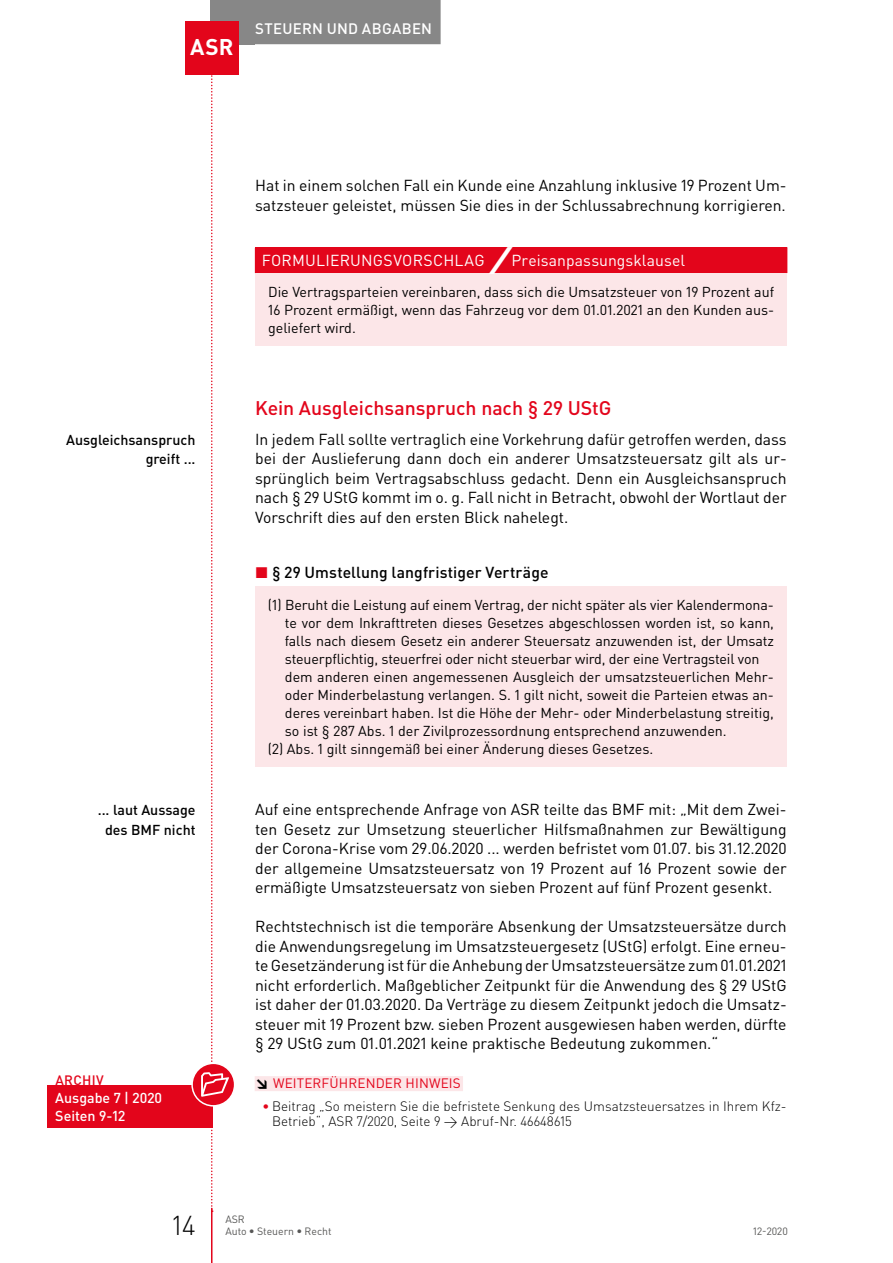
<style>
.page{position:relative;width:893px;height:1263px;background:#fff}
.page>*{position:absolute;margin:0;border:0;box-sizing:border-box;transform-origin:0 0}
.t1{font:300 27px "DIN Pro";color:#000}
.t2{font:700 22.5px "DIN Pro";color:#fff}
.t3{font:500 19.5px "DIN Pro";color:#e3051b}
.t4{font:15.75px/19.5px "DIN Pro";color:#000;text-align:justify}
.t5{font:15.75px "DIN Pro";letter-spacing:.01em;color:#fff}
.t6{font:500 15.75px "DIN Pro";letter-spacing:.005em;color:#000}
.t7{font:500 15px "DIN Pro";letter-spacing:.015em;color:#fff}
.t8{font:14.25px/18px "DIN Pro";color:#000;text-align:justify}
.t9{font:500 14.25px/19.5px "DIN Pro";color:#000;text-align:right}
.t10{font:500 14.25px/17.2px "DIN Pro";color:#fff}
.t11{font:300 13.5px/15.8px "DIN Pro";color:#000}
.t12{font:13.5px "DIN Pro";letter-spacing:.01em;color:#e3051b}
.t13{font:500 13.5px "DIN Pro";letter-spacing:.03em;color:#e3051b}
.t14{font:10.5px/12.8px "DIN Pro";color:#575756}
.s1{font-weight:900;font-style:italic;font-size:33px}
.s2{color:#e3051b}
.s3{font-weight:900;color:#000}
.s4{font-weight:500;color:#e3051b}
.s5{font-family:"DIN Mittelschrift Std"}
</style>
<div class="page">
<div style="left:210px;top:0;width:45px;height:44px;background:#878787"></div>
<hr style="left:211px;top:1208px;width:1px;height:55px;background:#e3051b">
<div style="left:247px;top:0;width:194px;height:44px;background:#878787"></div>
<div style="left:185px;top:21px;width:54px;height:53px;background:#e3051b"></div>
<div style="left:255px;top:1076px;width:208px;height:15px;background:#fce6e8"></div>
<div style="left:255px;top:248px;width:532px;height:25px;background:#e3051b"></div>
<div style="left:255px;top:273px;width:532px;height:72px;background:#fce6e8"></div>
<hr style="left:255px;top:247px;width:532px;height:1px;background:#e3051b">
<div style="left:255px;top:586px;width:532px;height:181px;background:#fce6e8"></div>
<div style="left:47px;top:1084px;width:166px;height:43px;background:#e3051b"></div>
<svg style="left:192px;top:1063px;width:43px;height:43px"></svg>
<div style="left:191px;top:1062px;width:44px;height:44px;border:2px solid #fff;border-radius:50%"></div>
<svg style="left:201px;top:74px;width:28px;height:1138px"></svg>
<h2 class="t2" style="left:190px;top:32px;width:45px">ASR</h2>
<p class="t7" style="left:255px;top:18px;width:178px">Steuern und Abgaben</p>
<p class="t9" style="left:66px;top:429px;width:131px">Ausgleichsanspruch greift ...</p>
<p class="t9" style="left:98px;top:800px;width:99px;text-align:center">... laut Aussage des BMF nicht</p>
<p class="t13" style="left:55px;top:1070px;width:50px">ARCHIV</p>
<p class="t10" style="left:55px;top:1089px;width:108px">Ausgabe 7 | 2020<br>Seiten 9-12</p>
<p class="t4" style="left:255px;top:175px;width:533px">Hat in einem solchen Fall ein Kunde eine Anzahlung inklusive 19 Prozent Um&shy;satzsteuer geleistet, müssen Sie dies in der Schlussabrechnung korrigieren.</p>
<p class="t5" style="left:262px;top:249px;width:425px">FORMULIERUNGSVORSCHLAG <span class="s1">/</span>Preisanpassungsklausel</p>
<p class="t8" style="left:268px;top:282px;width:508px">Die Vertragsparteien vereinbaren, dass sich die Umsatzsteuer von 19 Prozent auf 16 Prozent ermäßigt, wenn das Fahrzeug vor dem 01.01.2021 an den Kunden aus&shy;geliefert wird.</p>
<p class="t3" style="left:255px;top:395px;width:355px">Kein Ausgleichsanspruch nach § 29 UStG</p>
<p class="t4" style="left:255px;top:429px;width:533px">In jedem Fall sollte vertraglich eine Vorkehrung dafür getroffen werden, dass bei der Auslieferung dann doch ein anderer Umsatzsteuersatz gilt als ur&shy;sprünglich beim Vertragsabschluss gedacht. Denn ein Ausgleichsanspruch nach § 29 UStG kommt im o. g. Fall nicht in Betracht, obwohl der Wortlaut der Vorschrift dies auf den ersten Blick nahelegt.</p>
<p class="t6" style="left:255px;top:561px;width:295px"><span class="s2">◼</span> § 29 U mstellung langfristiger Verträge</p>
<p class="t8" style="left:268px;top:595px;width:507px">(1) Beruht die Leistung auf einem Vertrag, der nicht später als vier Kalendermona-</p>
<p class="t8" style="left:285px;top:613px;width:491px">te vor dem Inkrafttreten dieses Gesetzes abgeschlossen worden ist, so kann,</p>
<p class="t8" style="left:285px;top:631px;width:491px">falls nach diesem Gesetz ein anderer Steuersatz anzuwenden ist, der Umsatz</p>
<p class="t8" style="left:285px;top:649px;width:476px">steuerpflichtig, steuerfrei oder nicht steuerbar wird, der eine Vertragsteil von</p>
<p class="t8" style="left:285px;top:667px;width:490px">dem anderen einen angemessenen Ausgleich der umsatzsteuerlichen Mehr-</p>
<p class="t8" style="left:285px;top:685px;width:491px">oder Minderbelastung verlangen. S. 1 gilt nicht, soweit die Parteien etwas an-</p>
<p class="t8" style="left:285px;top:703px;width:490px">deres vereinbart haben. Ist die Höhe der Mehr- oder Minderbelastung streitig,</p>
<p class="t8" style="left:285px;top:721px;width:443px">so ist § 287 Abs. 1 der Zivilprozessordnung entsprechend anzuwenden.</p>
<p class="t8" style="left:268px;top:739px;width:387px">(2) Abs. 1 gilt sinngemäß bei einer Änderung dieses Gesetzes.</p>
<p class="t4" style="left:255px;top:799px;width:533px">Auf eine entsprechende Anfrage von ASR teilte das BMF mit: „Mit dem Zwei&shy;ten Gesetz zur Umsetzung steuerlicher Hilfsmaßnahmen zur Bewältigung der Corona-Krise vom 29.06.2020 ... werden befristet vom 01.07. bis 31.12.2020 der allgemeine Umsatzsteuersatz von 19 Prozent auf 16 Prozent sowie der ermäßigte Umsatzsteuersatz von sieben Prozent auf fünf Prozent gesenkt.</p>
<p class="t4" style="left:255px;top:916px;width:533px">Rechtstechnisch ist die temporäre Absenkung der Umsatzsteuersätze durch die Anwendungsregelung im Umsatzsteuergesetz (UStG) erfolgt. Eine erneu&shy;te Gesetzänderung ist für die Anhebung der Umsatzsteuersätze zum 01.01.2021 nicht erforderlich. Maßgeblicher Zeitpunkt für die Anwendung des § 29 UStG ist daher der 01.03.2020. Da Verträge zu diesem Zeitpunkt jedoch die Umsatz&shy;steuer mit 19 Prozent bzw. sieben Prozent ausgewiesen haben werden, dürfte § 29 UStG zum 01.01.2021 keine praktische Bedeutung zukommen.“</p>
<p class="t12" style="left:255px;top:1074px;width:207px"><span class="s3">↘</span> WEITERFÜHRENDER HINWEIS</p>
<p class="t11" style="left:272px;top:1097px;width:516px;text-indent:-10px"><span class="s4">•</span> Beitrag „So meistern Sie die befristete Senkung des Umsatzsteuersatzes in Ihrem Kfz-<br>Betrieb“, ASR 7/2020, Seite 9 → Abruf-Nr. 46648615</p>
<h1 class="t1" style="left:173px;top:1207px;width:25px">14</h1>
<p class="t14" style="left:225px;top:1212px;width:108px">ASR<br>Auto <span class="s5">•</span> Steuern <span class="s5">•</span> Recht</p>
<p class="t14" style="left:753px;top:1225px;width:36px">12-2020</p>
</div>
